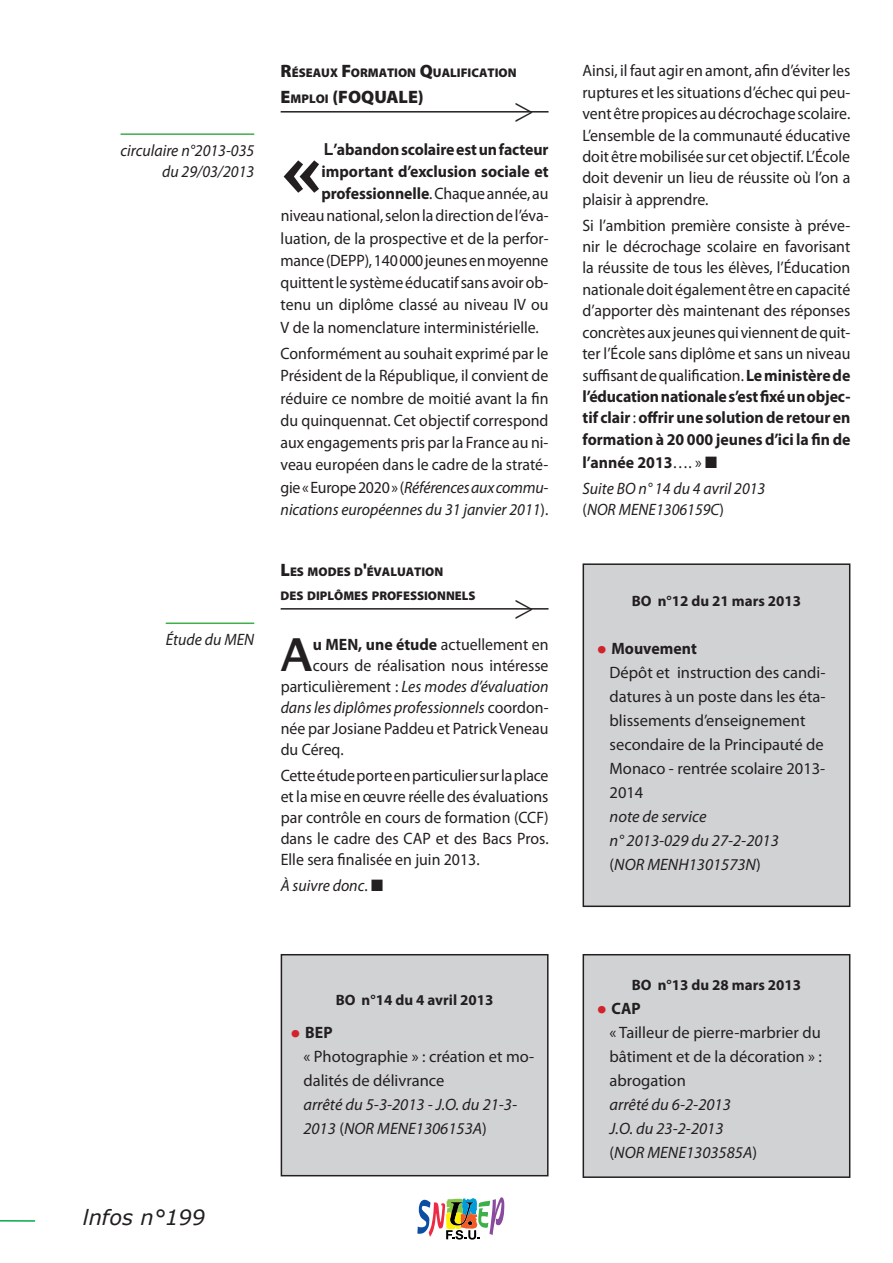
<style>
.page{position:relative;width:893px;height:1263px;background:#fff}
.page>*{position:absolute;margin:0;border:0;box-sizing:border-box;transform-origin:0 0}
.t1{font:600 74.55px "Lucida Sans";color:#231f20;scale:.96 1}
.t2{font:600 45.6px "Lucida Sans";color:#231f20;scale:.96 1}
.t3{font:300 36px "Myriad Pro";color:#231f20}
.t4{font:italic 21px "Verdana";color:#231f20}
.t5{font:900 18px "Myriad Pro";color:#231f20}
.t6{font:16.5px/21.5px "Myriad Pro";color:#231f20;text-align:justify;scale:.96 1}
.t7{font:16.5px/24px "Myriad Pro";color:#231f20}
.t8{font:italic 16.5px/25.7px "Myriad Pro";color:#231f20;scale:.96 1}
.t9{font:italic 16.5px/24px "Myriad Pro";color:#231f20}
.t10{font:700 16.5px "Myriad Pro";letter-spacing:-.005em;color:#231f20;scale:.96 1}
.t11{font:700 15px "Myriad Pro";color:#231f20}
.t12{font:900 12.6px/24px "Myriad Pro";color:#231f20}
.s1{font-size:18px}
.s2{font-size:12.6px}
.s3{font-family:"Arial"}
.s4{font-weight:400}
.s5{font-style:italic}
.s6{font-weight:700}
.s7{font-style:normal}
.s8{font-weight:700;font-style:normal}
.s9{font-size:35.7px;color:#d1232a}
</style>
<div class="page">
<svg style="left:417px;top:1197px;width:87px;height:42px"></svg>
<hr style="left:0;top:1220px;width:35px;height:2px;background:#00a94d">
<div style="left:583px;top:955px;width:267px;height:222px;background:#d1d2d4"></div>
<div style="left:583px;top:954px;width:267px;height:224px;border:2px solid #231f20"></div>
<div style="left:583px;top:564px;width:267px;height:342px;background:#d1d2d4"></div>
<div style="left:583px;top:563px;width:267px;height:344px;border:2px solid #231f20"></div>
<div style="left:281px;top:955px;width:267px;height:221px;background:#d1d2d4"></div>
<div style="left:281px;top:954px;width:268px;height:222px;border:2px solid #231f20"></div>
<hr style="left:281px;top:111px;width:268px;height:2px;background:#231f20">
<hr style="left:121px;top:133px;width:133px;height:2px;background:#40ae49">
<hr style="left:281px;top:608px;width:268px;height:2px;background:#231f20">
<hr style="left:166px;top:622px;width:88px;height:2px;background:#40ae49">
<p class="t8" style="left:121px;top:140px;width:141px;line-height:21px;text-align:right">circulaire n°2013-035 du 29/03/2013</p>
<p class="t8" style="left:166px;top:627px;width:94px">Étude du MEN</p>
<p class="t12" style="left:281px;top:61px;width:237px"><span class="s1">R</span>ÉSEAUX <span class="s1">F</span>ORMATION <span class="s1">Q</span>UALIFICATION</p>
<p class="t5" style="left:281px;top:84px;width:106px">E<span class="s2">MPLOI</span> (FOQUALE</p>
<p class="t5" style="left:418px;top:84px;width:7px">)</p>
<h3 class="t3" style="left:513px;top:88px;width:23px">&gt;</h3>
<p class="t10" style="left:324px;top:138px;width:235px"><span class="s3">L</span>’abandon scolaire est un facteur</p>
<p class="t10" style="left:321px;top:160px;width:238px">important d’exclusion sociale et</p>
<p class="t10" style="left:321px;top:183px;width:238px">professionnelle<span class="s4">.Chaqueannée,au</span></p>
<p class="t6" style="left:281px;top:205px;width:280px">niveaunational,selonladirectiondel’éva-</p>
<p class="t6" style="left:281px;top:227px;width:281px">luation, de la prospective et de la perfor-</p>
<p class="t6" style="left:281px;top:249px;width:280px">mance(DEPP),140000jeunesenmoyenne</p>
<p class="t6" style="left:281px;top:272px;width:280px">quittentlesystèmeéducatifsans avoirob-</p>
<p class="t6" style="left:281px;top:294px;width:281px">tenu un diplôme classé au niveau IV ou</p>
<p class="t6" style="left:281px;top:316px;width:270px">V de la nomenclature interministérielle.</p>
<p class="t6" style="left:281px;top:342px;width:281px;line-height:22.2px">Conformément au souhait exprimé par le Président de la République, il convient de réduire ce nombre de moitié avant la fin du quinquennat. Cet objectif correspond aux engagements pris par la France au ni&shy;veau européen dans le cadre de la straté&shy;gie« Europe2020 »(<span class="s5">Références aux commu&shy;nications européennes du 31 janvier 2011</span>).</p>
<h1 class="t1" style="left:281px;top:127px;width:44px">«</h1>
<p class="t12" style="left:281px;top:559px;width:196px"><span class="s1">L</span>ES MODES D<span class="s1">'</span>ÉVALUATION<br>DES DIPLÔMES PROFESSIONNELS</p>
<h2 class="t2" style="left:281px;top:629px;width:35px">A</h2>
<p class="t6" style="left:313px;top:634px;width:247px"><span class="s6">u MEN, une étude</span> actuellement en</p>
<h3 class="t3" style="left:513px;top:585px;width:23px">&gt;</h3>
<p class="t6" style="left:313px;top:655px;width:247px">cours de réalisation nous intéresse</p>
<p class="t8" style="left:281px;top:674px;width:281px"><span class="s7">particulièrement :</span> Les modes d’évaluation</p>
<p class="t8" style="left:281px;top:695px;width:281px">dans les diplômes professionnels <span class="s7">coordon-</span></p>
<p class="t6" style="left:281px;top:718px;width:281px">née par Josiane Paddeu et PatrickVeneau</p>
<p class="t6" style="left:281px;top:739px;width:67px">du Céreq.</p>
<p class="t6" style="left:281px;top:764px;width:281px;line-height:21px">Cetteétudeporteenparticuliersurlaplace et la mise en œuvre réelle des évaluations par contrôle en cours de formation (CCF) dans le cadre des CAP et des bacs pros.<br>Elle sera finalisée en juin 2013.</p>
<p class="t8" style="left:281px;top:873px;width:108px">À suivre donc<span class="s7">.</span> ■</p>
<p class="t6" style="left:582px;top:60px;width:281px">Ainsi, il faut agir en amont, afin d’éviterles ruptures etlessituations d’échec qui peu&shy;ventêtrepropices audécrochagescolaire.<br>L’ensemble de la communauté éducative doit êtremobilisée sur cet objectif. L’École doit devenir un lieu de réussite où l’on a plaisir à apprendre.</p>
<p class="t6" style="left:582px;top:214px;width:281px">Si l’ambition première consiste à préve&shy;nir le décrochage scolaire en favorisant la réussite de tous les élèves, l’Éducation nationaledoitégalementêtreencapacité d’apporter dès maintenant des réponses concrètesaux jeunesquiviennentdequit&shy;ter l’École sans diplôme et sans un niveau suffisantdequalification. <span class="s6">Le ministère de l’éducation nationale s’est fixé un objec&shy;tif clair</span> : <span class="s6">offrir une solution de retour en formation à 20 000 jeunes d’ici la fin de</span></p>
<p class="t8" style="left:583px;top:449px;width:192px"><span class="s8">l’année 2013</span><span class="s7">…. »</span> ■<br>Suite BO n° 14 du 4 avril 2013</p>
<p class="t8" style="left:583px;top:496px;width:149px"><span class="s7">(</span>NOR MENE1306159C<span class="s7">)</span></p>
<p class="t11" style="left:632px;top:591px;width:171px">BO n°12 du 21 mars 2013</p>
<p class="t7" style="left:610px;top:636px;width:217px;text-indent:-13px"><span class="s9">•</span> <span class="s6">Mouvement<br></span>Dépôt et instruction des candi&shy;datures à un poste dans les éta&shy;blissements d’enseignement secondaire de la Principauté de<br>Monaco - rentrée scolaire 2013-<br>2014</p>
<p class="t9" style="left:610px;top:804px;width:171px">note de service<br>n° 2013-029 du 27-2-2013 <span class="s7">(</span>NOR MENH1301573N<span class="s7">)</span></p>
<p class="t4" style="left:83px;top:1204px;width:124px">lnfos n°199</p>
<p class="t11" style="left:336px;top:990px;width:159px">BO n°14 du 4 avril 2013</p>
<p class="t7" style="left:303px;top:1020px;width:232px;text-indent:-13px"><span class="s9">•</span> <span class="s6">BEP<br></span>« Photographie » : création et mo&shy;dalités de délivrance</p>
<p class="t9" style="left:303px;top:1092px;width:215px">arrêté du 5-3-2013 - J.O. du 21-3-<br>2013 <span class="s7">(</span>NOR MENE1306153A<span class="s7">)</span></p>
<p class="t11" style="left:632px;top:975px;width:171px">BO n°13 du 28 mars 2013</p>
<p class="t7" style="left:610px;top:996px;width:214px;text-indent:-13px"><span class="s9">•</span> <span class="s6">CAP<br></span>« Tailleur de pierre-marbrier du bâtiment et de la décoration » : abrogation</p>
<p class="t9" style="left:610px;top:1092px;width:149px">arrêté du 6-2-2013<br>J.O. du 23-2-2013 <span class="s7">(</span>NOR MENE1303585A<span class="s7">)</span></p>
</div>
